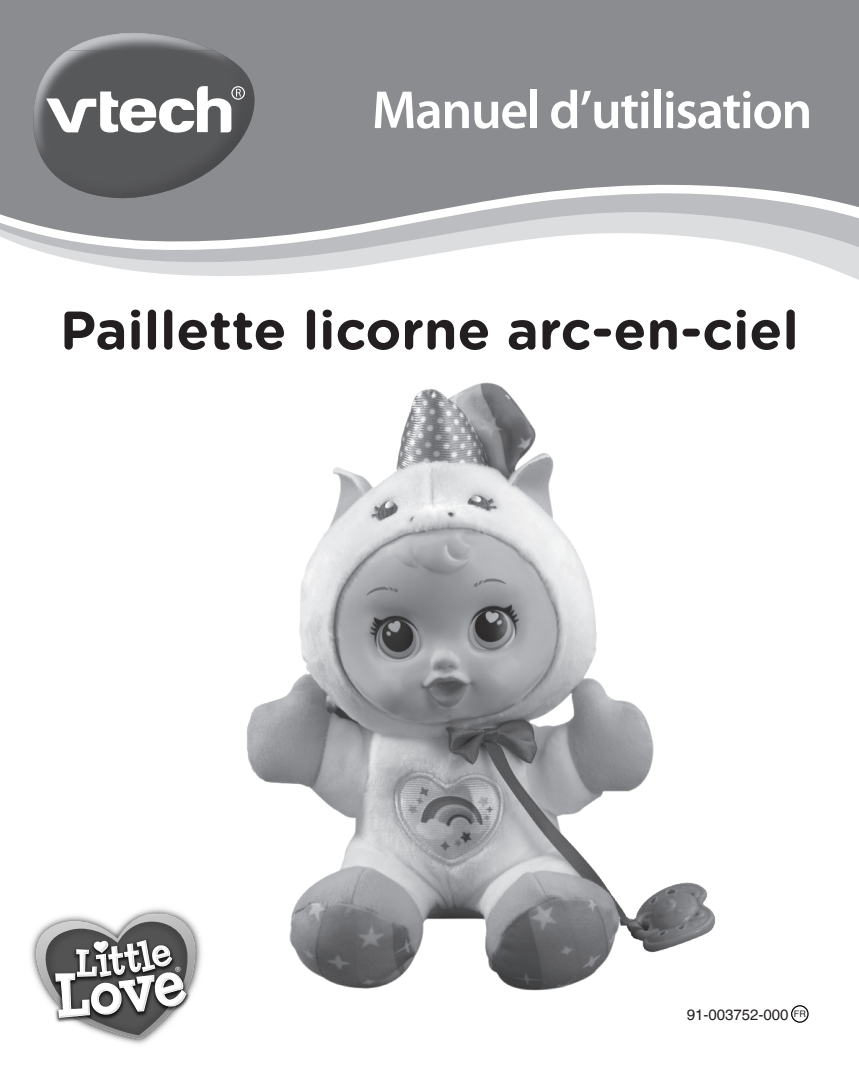
<style>
.page{position:relative;width:859px;height:1080px;background:#fff}
.page>*{position:absolute;margin:0;border:0;box-sizing:border-box;transform-origin:0 0}
.t1{font:700 54px "Gotham Rounded";color:#231f20}
.t2{font:600 54px "Myriad Pro";letter-spacing:-.025em;color:#fff}
.t3{font:15px "Helvetica";color:#231f20}
.Subhead_1{font:9px "Helvetica";color:#231f20}
</style>
<div class="page">
<svg style="left:100px;top:265px;width:759px;height:15px"></svg>
<svg style="left:47px;top:253px;width:812px;height:12px"></svg>
<svg style="left:19px;top:244px;width:840px;height:9px"></svg>
<svg style="left:0;top:0;width:859px;height:244px;background:#96989b"></svg>
<div style="left:33px;top:32px;width:231px;height:166px;background:#8a8c8f"></div>
<img style="left:45px;top:164px;width:174px;height:34px">
<img style="left:241px;top:68px;width:14px;height:71px">
<img style="left:67px;top:33px;width:147px;height:17px">
<img style="left:33px;top:50px;width:208px;height:114px">
<svg style="left:46px;top:86px;width:199px;height:47px"></svg>
<img style="left:110px;top:382px;width:697px;height:662px">
<div style="left:791px;top:1005px;width:18px;height:18px;border:1px solid #000;border-radius:50%"></div>
<svg style="left:30px;top:912px;width:168px;height:125px"></svg>
<p class="t2" style="left:372px;top:76px;width:442px">Manuel d’utilisation</p>
<p class="t1" style="left:60px;top:291px;width:740px">Paillette licorne arc-en-ciel</p>
<p class="t3" style="left:687px;top:1006px;width:103px">91-003752-000</p>
<p class="Subhead_1" style="left:794px;top:1009px;width:13px">FR</p>
</div>
